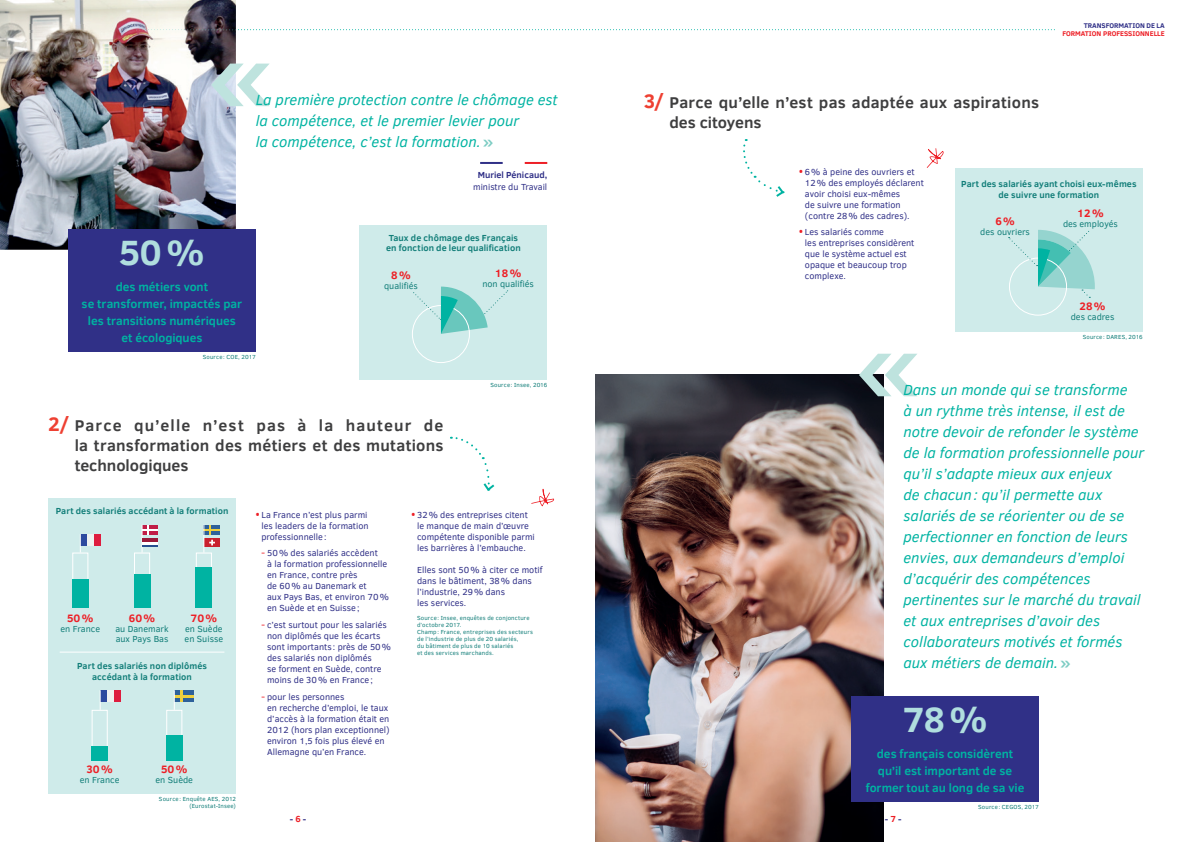
<style>
.page{position:relative;width:1191px;height:842px;background:#fff}
.page>*{position:absolute;margin:0;border:0;box-sizing:border-box;transform-origin:0 0}
.t1{font:700 92.6px "Clear Sans";color:#bee3de}
.t2{font:700 36px "Clear Sans";color:#b0dede}
.t3{font:700 16px/20px "Clear Sans";letter-spacing:.015em;color:#3e3e3f}
.t4{font:italic 15px/21px "Clear Sans";color:#00b3a2}
.t5{font:700 12px/17px "Clear Sans";color:#00b3a2;text-align:center}
.t6{font:700 11px "Clear Sans";color:#ed1f26}
.t7{font:9px/11px "Clear Sans";color:#303087}
.t8{font:700 9px/10.8px "Clear Sans";letter-spacing:.01em;color:#127e79;text-align:center}
.t9{font:9px/10px "Clear Sans";color:#127e79}
.t10{font:700 9px "Clear Sans";color:#303087}
.t11{font:700 7px "Clear Sans";color:#ed1f26}
.t12{font:700 7px "Clear Sans";color:#303087}
.t13{font:6px/7px "Clear Sans";letter-spacing:.025em;color:#127e79}
.s1{font-weight:700;font-style:normal;color:#7cccc3}
.s2{font-size:20px;color:#ee4032}
.s3{font-family:"Open Sans";font-weight:700;font-size:10px;color:#ed1f26}
.s4{font-family:"Open Sans";font-weight:700;font-size:7px;color:#ed1f26}
.s5{color:#ed1f26}
</style>
<div class="page">
<img style="left:595px;top:375px;width:288px;height:467px">
<div style="left:851px;top:696px;width:188px;height:106px;background:#303087"></div>
<svg style="left:926px;top:148px;width:18px;height:20px"></svg>
<svg style="left:743px;top:139px;width:42px;height:58px"></svg>
<div style="left:955px;top:168px;width:187px;height:163px;background:#cfebea"></div>
<svg style="left:1008px;top:230px;width:86px;height:68px"></svg>
<img style="left:0;top:0;width:236px;height:250px">
<svg style="left:136px;top:29px;width:918px;height:1px"></svg>
<img style="left:27px;top:25px;width:81px;height:5px">
<img style="left:27px;top:33px;width:102px;height:5px">
<svg style="left:451px;top:436px;width:44px;height:55px"></svg>
<svg style="left:531px;top:489px;width:23px;height:17px"></svg>
<div style="left:68px;top:229px;width:188px;height:123px;background:#303087"></div>
<hr style="left:480px;top:162px;width:23px;height:2px;background:#303087">
<hr style="left:525px;top:162px;width:22px;height:2px;background:#ed1f26">
<div style="left:48px;top:498px;width:188px;height:296px;background:#cfebea"></div>
<div style="left:72px;top:552px;width:16px;height:56px;border:1px solid #fff"></div>
<div style="left:72px;top:579px;width:16px;height:29px;background:#00b3a2"></div>
<div style="left:92px;top:710px;width:16px;height:51px;border:1px solid #fff"></div>
<div style="left:92px;top:746px;width:16px;height:15px;background:#00b3a2"></div>
<div style="left:196px;top:552px;width:16px;height:56px;border:1px solid #fff"></div>
<div style="left:196px;top:567px;width:16px;height:41px;background:#00b3a2"></div>
<div style="left:134px;top:552px;width:16px;height:56px;border:1px solid #fff"></div>
<div style="left:134px;top:574px;width:16px;height:34px;background:#00b3a2"></div>
<div style="left:166px;top:710px;width:16px;height:51px;border:1px solid #fff"></div>
<div style="left:166px;top:735px;width:16px;height:26px;background:#00b3a2"></div>
<hr style="left:60px;top:652px;width:164px;height:1px;background:#fff">
<svg style="left:142px;top:525px;width:16px;height:27px"></svg>
<svg style="left:142px;top:544px;width:16px;height:3px"></svg>
<svg style="left:142px;top:541px;width:16px;height:3px"></svg>
<hr style="left:142px;top:538px;width:16px;height:3px;background:#9a1939">
<div style="left:80px;top:534px;width:7px;height:11px;background:#2d4a9f"></div>
<div style="left:87px;top:534px;width:7px;height:11px;background:#eff1f0"></div>
<div style="left:94px;top:534px;width:7px;height:11px;background:#de1c3e"></div>
<div style="left:100px;top:690px;width:7px;height:11px;background:#2d4a9f"></div>
<div style="left:107px;top:690px;width:7px;height:11px;background:#eff1f0"></div>
<div style="left:114px;top:690px;width:6px;height:11px;background:#de1c3e"></div>
<svg style="left:80px;top:534px;width:1px;height:18px"></svg>
<svg style="left:100px;top:690px;width:1px;height:20px"></svg>
<svg style="left:182px;top:690px;width:12px;height:11px"></svg>
<hr style="left:174px;top:695px;width:20px;height:2px;background:#eecf3e">
<svg style="left:203px;top:525px;width:17px;height:27px"></svg>
<svg style="left:174px;top:690px;width:8px;height:20px"></svg>
<div style="left:359px;top:225px;width:188px;height:155px;background:#cfebea"></div>
<svg style="left:413px;top:287px;width:95px;height:47px"></svg>
<h1 class="t1" style="left:208px;top:9px;width:66px">«</h1>
<h3 class="t4" style="left:256px;top:89px;width:304px">La première protection contre le chômage est la compétence, et le premier levier pour<br>la compétence, c’est la formation.<span class="s1">»</span></h3>
<h2 class="t2" style="left:119px;top:227px;width:87px">50 %</h2>
<h3 class="t5" style="left:82px;top:278px;width:162px">des métiers vont<br>se transformer, impactés par les transitions numériques et écologiques</h3>
<p class="t13" style="left:203px;top:354px;width:54px">Source : COE, 2017</p>
<p class="t10" style="left:478px;top:168px;width:71px">Muriel Pénicaud,</p>
<p class="t7" style="left:473px;top:181px;width:76px">ministre du Travail</p>
<p class="t8" style="left:386px;top:232px;width:136px;text-align:left">Taux de chômage des Français en fonction de leur qualification</p>
<p class="t6" style="left:495px;top:266px;width:28px">18 %</p>
<p class="t9" style="left:482px;top:279px;width:53px">non qualifiés</p>
<p class="t6" style="left:391px;top:267px;width:21px">8 %</p>
<p class="t9" style="left:384px;top:280px;width:35px">qualifiés</p>
<p class="t13" style="left:490px;top:382px;width:58px">Source : Insee, 2016</p>
<h3 class="t3" style="left:75px;top:415px;width:370px;text-align:justify;text-indent:-26px"><span class="s2">2/</span> Parce qu’elle n’est pas à la hauteur de la transformation des métiers et des mutations technologiques</h3>
<p class="t7" style="left:261px;top:509px;width:109px;text-align:justify;text-indent:-6px"><span class="s3">•</span> La France n’est plus parmi les leaders de la formation professionnelle :</p>
<p class="t7" style="left:267px;top:548px;width:123px;text-indent:-6px"><span class="s4">–</span> 50 % des salariés accèdent<br>à la formation professionnelle en France, contre près<br>de 60 % au Danemark et<br>aux Pays Bas, et environ 70 % en Suède et en Suisse ;</p>
<p class="t7" style="left:267px;top:619px;width:125px;text-indent:-6px"><span class="s4">–</span> c’est surtout pour les salariés non diplômés que les écarts sont importants : près de 50 % des salariés non diplômés<br>se forment en Suède, contre moins de 30 % en France ;</p>
<p class="t7" style="left:267px;top:691px;width:124px;text-indent:-6px"><span class="s4">–</span> pour les personnes<br>en recherche d’emploi, le taux d’accès à la formation était en<br>2012 (hors plan exceptionnel) environ 1,5 fois plus élevé en<br>Allemagne qu’en France.</p>
<p class="t8" style="left:56px;top:505px;width:174px">Part des salariés accédant à la formation</p>
<p class="t7" style="left:417px;top:509px;width:119px;text-indent:-6px"><span class="s3">•</span> 32 % des entreprises citent le manque de main d’œuvre compétente disponible parmi les barrières à l’embauche.</p>
<p class="t7" style="left:417px;top:564px;width:127px">Elles sont 50 % à citer ce motif dans le bâtiment, 38 % dans l’industrie, 29 % dans<br>les services.</p>
<p class="t13" style="left:417px;top:614px;width:117px">Source : Insee, enquêtes de conjoncture d’octobre 2017.<br>Champ : France, entreprises des secteurs de l’industrie de plus de 20 salariés,<br>du bâtiment de plus de 10 salariés<br>et des services marchands.</p>
<p class="t6" style="left:67px;top:610px;width:28px">50 %</p>
<p class="t9" style="left:61px;top:623px;width:41px">en France</p>
<p class="t6" style="left:129px;top:610px;width:28px">60 %</p>
<p class="t9" style="left:115px;top:623px;width:55px">au Danemark aux Pays Bas</p>
<p class="t6" style="left:190px;top:610px;width:28px">70 %</p>
<p class="t9" style="left:185px;top:623px;width:40px">en Suède en Suisse</p>
<p class="t8" style="left:77px;top:660px;width:131px">Part des salariés non diplômés accédant à la formation</p>
<p class="t6" style="left:86px;top:761px;width:28px">30 %</p>
<p class="t9" style="left:80px;top:775px;width:41px">en France</p>
<p class="t6" style="left:161px;top:761px;width:28px">50 %</p>
<p class="t9" style="left:156px;top:775px;width:39px">en Suède</p>
<p class="t13" style="left:159px;top:795px;width:78px;text-align:right">Source : Enquête AES, 2012 (Eurostat-Insee)</p>
<p class="t12" style="left:1083px;top:20px;width:82px">TRANSFORMATION DE LA</p>
<p class="t11" style="left:1062px;top:29px;width:104px">FORMATION PROFESSIONNELLE</p>
<h3 class="t3" style="left:669px;top:92px;width:371px;text-indent:-26px"><span class="s2">3/</span> Parce qu’elle n’est pas adaptée aux aspirations des citoyens</h3>
<p class="t7" style="left:805px;top:166px;width:120px;text-indent:-6px"><span class="s3">•</span> 6 % à peine des ouvriers et<br>12 % des employés déclarent avoir choisi eux-mêmes<br>de suivre une formation (contre 28 % des cadres).</p>
<p class="t7" style="left:805px;top:227px;width:111px;text-indent:-6px"><span class="s3">•</span> Les salariés comme<br>les entreprises considèrent que le système actuel est opaque et beaucoup trop complexe.</p>
<p class="t8" style="left:961px;top:178px;width:177px">Part des salariés ayant choisi eux-mêmes de suivre une formation</p>
<p class="t6" style="left:1077px;top:205px;width:28px">12 %</p>
<p class="t6" style="left:995px;top:213px;width:21px">6 %</p>
<p class="t9" style="left:1063px;top:219px;width:56px">des employés</p>
<p class="t9" style="left:980px;top:226px;width:51px">des ouvriers</p>
<p class="t6" style="left:1079px;top:298px;width:27px">28 %</p>
<p class="t9" style="left:1070px;top:312px;width:45px">des cadres</p>
<p class="t13" style="left:1082px;top:333px;width:62px">Source : DARES, 2016</p>
<h1 class="t1" style="left:856px;top:299px;width:66px">«</h1>
<p class="t4" style="left:903px;top:379px;width:242px">Dans un monde qui se transforme<br>à un rythme très intense, il est de notre devoir de refonder le système de la formation professionnelle pour qu’il s’adapte mieux aux enjeux<br>de chacun : qu’il permette aux salariés de se réorienter ou de se perfectionner en fonction de leurs envies, aux demandeurs d’emploi d’acquérir des compétences pertinentes sur le marché du travail et aux entreprises d’avoir des collaborateurs motivés et formés aux métiers de demain.<span class="s1">»</span></p>
<h2 class="t2" style="left:902px;top:693px;width:87px">78 %</h2>
<h3 class="t5" style="left:865px;top:745px;width:160px">des français considèrent qu’il est important de se former tout au long de sa vie</h3>
<p class="t13" style="left:978px;top:803px;width:62px">Source : CEGOS, 2017</p>
<p class="t10" style="left:290px;top:812px;width:18px">- <span class="s5">6</span> -</p>
<p class="t10" style="left:884px;top:812px;width:18px">- <span class="s5">7</span> -</p>
</div>
